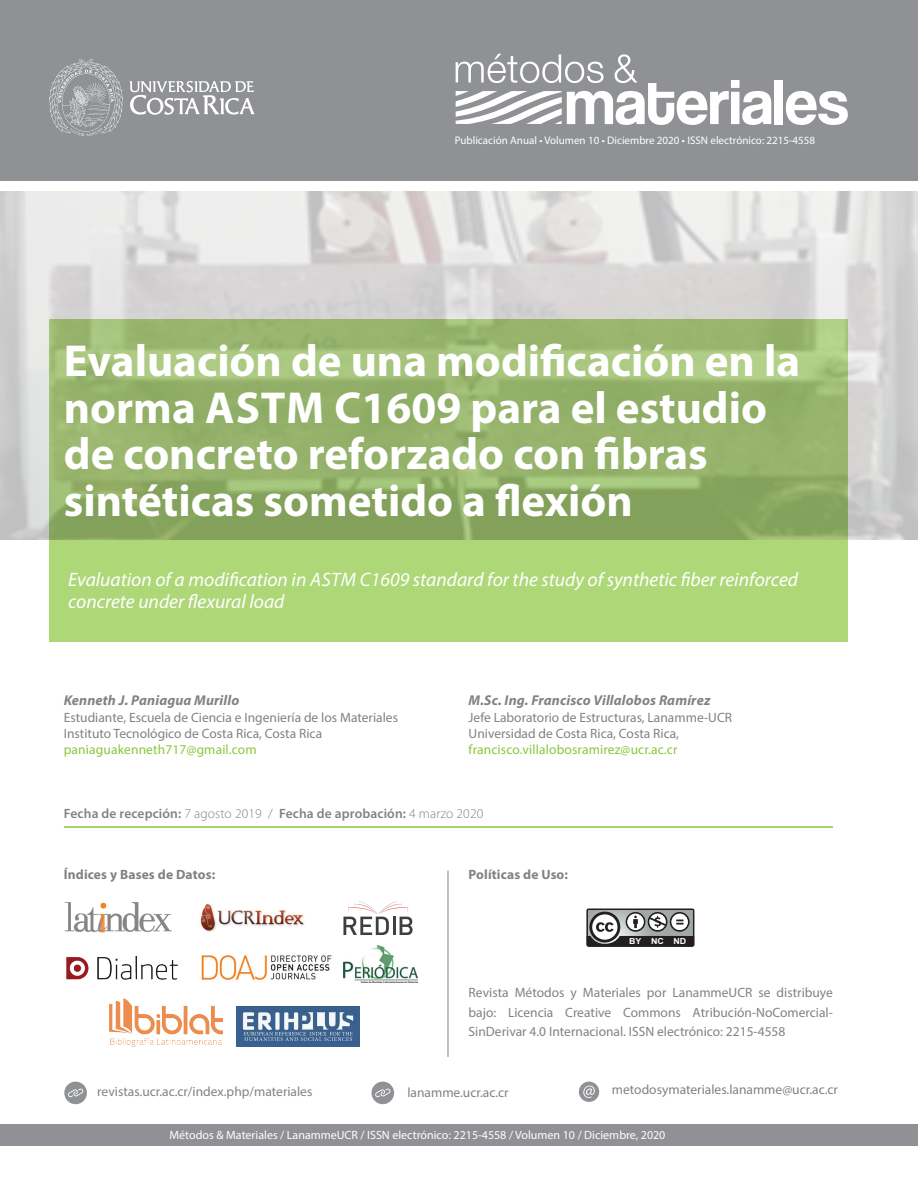
<style>
.page{position:relative;width:918px;height:1188px;background:#fff}
.page>*{position:absolute;margin:0;border:0;box-sizing:border-box;transform-origin:0 0}
.t1{font:700 45px/46.5px "Myriad Pro";color:#fff}
.t2{font:italic 19.5px/22.5px "Myriad Pro";color:#fff}
.t3{font:italic 700 14.25px "Myriad Pro";letter-spacing:.01em;color:#808285}
.t4{font:13.5px/19.5px "Myriad Pro";color:#808285}
.t5{font:13.5px "Myriad Pro";letter-spacing:.01em;color:#8bc63e}
.t6{font:600 13.5px "Myriad Pro";letter-spacing:.01em;color:#808285}
.t7{font:700 13.5px "Myriad Pro";letter-spacing:.01em;color:#808285}
.t8{font:12px "Myriad Pro";color:#fff}
.t9{font:10.95px "Myriad Pro";color:#fff}
.t10{font:700 8.25px "Arial";color:#fff;scale:1.07 1}
.s1{font-weight:300}
</style>
<div class="page">
<div style="left:0;top:0;width:918px;height:180px;background:#8f9194"></div>
<div style="left:49px;top:319px;width:799px;height:322px;background:#aed778"></div>
<svg style="left:130px;top:81px;width:125px;height:34px"></svg>
<svg style="left:49px;top:59px;width:74px;height:77px"></svg>
<hr style="left:448px;top:871px;width:1px;height:186px;background:#808285">
<div style="left:775px;top:80px;width:8px;height:44px;background:#fff"></div>
<svg style="left:786px;top:91px;width:62px;height:34px"></svg>
<svg style="left:456px;top:54px;width:315px;height:71px"></svg>
<div style="left:586px;top:909px;width:108px;height:38px;border:2px solid #231f20"></div>
<svg style="left:586px;top:912px;width:109px;height:35px"></svg>
<svg style="left:343px;top:901px;width:70px;height:34px"></svg>
<img style="left:66px;top:956px;width:112px;height:24px">
<img style="left:201px;top:955px;width:131px;height:25px">
<img style="left:200px;top:904px;width:104px;height:28px">
<img style="left:64px;top:902px;width:108px;height:31px">
<img style="left:343px;top:945px;width:75px;height:38px">
<div style="left:0;top:1124px;width:918px;height:22px;background:#8f9194"></div>
<div style="left:579px;top:1082px;width:20px;height:20px;background:#8f9194;border-radius:50%"></div>
<svg style="left:583px;top:1086px;width:12px;height:12px"></svg>
<div style="left:372px;top:1082px;width:22px;height:22px;background:#8f9194;border-radius:50%"></div>
<svg style="left:375px;top:1089px;width:16px;height:8px"></svg>
<div style="left:64px;top:1082px;width:23px;height:22px;background:#8f9194;border-radius:50%"></div>
<svg style="left:68px;top:1089px;width:15px;height:8px"></svg>
<img style="left:109px;top:999px;width:113px;height:48px">
<img style="left:236px;top:1006px;width:124px;height:41px">
<img style="left:0;top:191px;width:918px;height:348px">
<hr style="left:64px;top:826px;width:769px;height:2px;background:#8bc63e">
<p class="t9" style="left:455px;top:134px;width:362px">Publicación Anual • Volumen 10 • Diciembre 2020 • ISSN electrónico: 2215-4558</p>
<h1 class="t1" style="left:64px;top:337px;width:738px">Evaluación de una modificación en la norma ASTM C1609 para el estudio de concreto reforzado con fibras sintéticas sometido a flexión</h1>
<h2 class="t2" style="left:68px;top:567px;width:731px">Evaluation of a modification in ASTM C1609 standard for the study of synthetic fiber reinforced concrete under flexural load</h2>
<p class="t3" style="left:64px;top:691px;width:177px">Kenneth J. Paniagua Murillo</p>
<p class="t4" style="left:64px;top:709px;width:336px;line-height:16.2px">Estudiante, Escuela de Ciencia e Ingeniería de los Materiales<br>Instituto Tecnológico de Costa Rica, Costa Rica</p>
<p class="t5" style="left:64px;top:741px;width:194px">paniaguakenneth717@gmail.com</p>
<p class="t3" style="left:469px;top:691px;width:243px">M.Sc. Ing. Francisco Villalobos Ramírez</p>
<p class="t4" style="left:469px;top:709px;width:265px;line-height:16.2px">Jefe Laboratorio de Estructuras, Lanamme-UCR<br>Universidad de Costa Rica, Costa Rica,</p>
<p class="t5" style="left:469px;top:741px;width:210px">francisco.villalobosramirez@ucr.ac.cr</p>
<p class="t6" style="left:64px;top:805px;width:421px">Fecha de recepción: <span class="s1">7 agosto 2019 /</span> Fecha de aprobación: <span class="s1">4 marzo 2020</span></p>
<p class="t7" style="left:64px;top:865px;width:153px">Índices y Bases de Datos:</p>
<p class="t7" style="left:469px;top:865px;width:101px">Políticas de Uso:</p>
<p class="t10" style="left:629px;top:936px;width:55px">BY NC ND</p>
<p class="t4" style="left:469px;top:983px;width:366px;text-align:justify">Revista Métodos y Materiales por LanammeUCR se distribuye bajo: Licencia Creative Commons Atribución-NoComercial-SinDerivar 4.0 Internacional. ISSN electrónico: 2215-4558</p>
<p class="t4" style="left:97px;top:1081px;width:217px">revistas.ucr.ac.cr/index.php/materiales</p>
<p class="t4" style="left:407px;top:1082px;width:103px">lanamme.ucr.ac.cr</p>
<p class="t4" style="left:612px;top:1080px;width:228px">metodosymateriales.lanamme@ucr.ac.cr</p>
<p class="t8" style="left:170px;top:1128px;width:497px">Métodos &amp; Materiales / LanammeUCR / ISSN electrónico: 2215-4558 / Volumen 10 / Diciembre, 2020</p>
</div>
